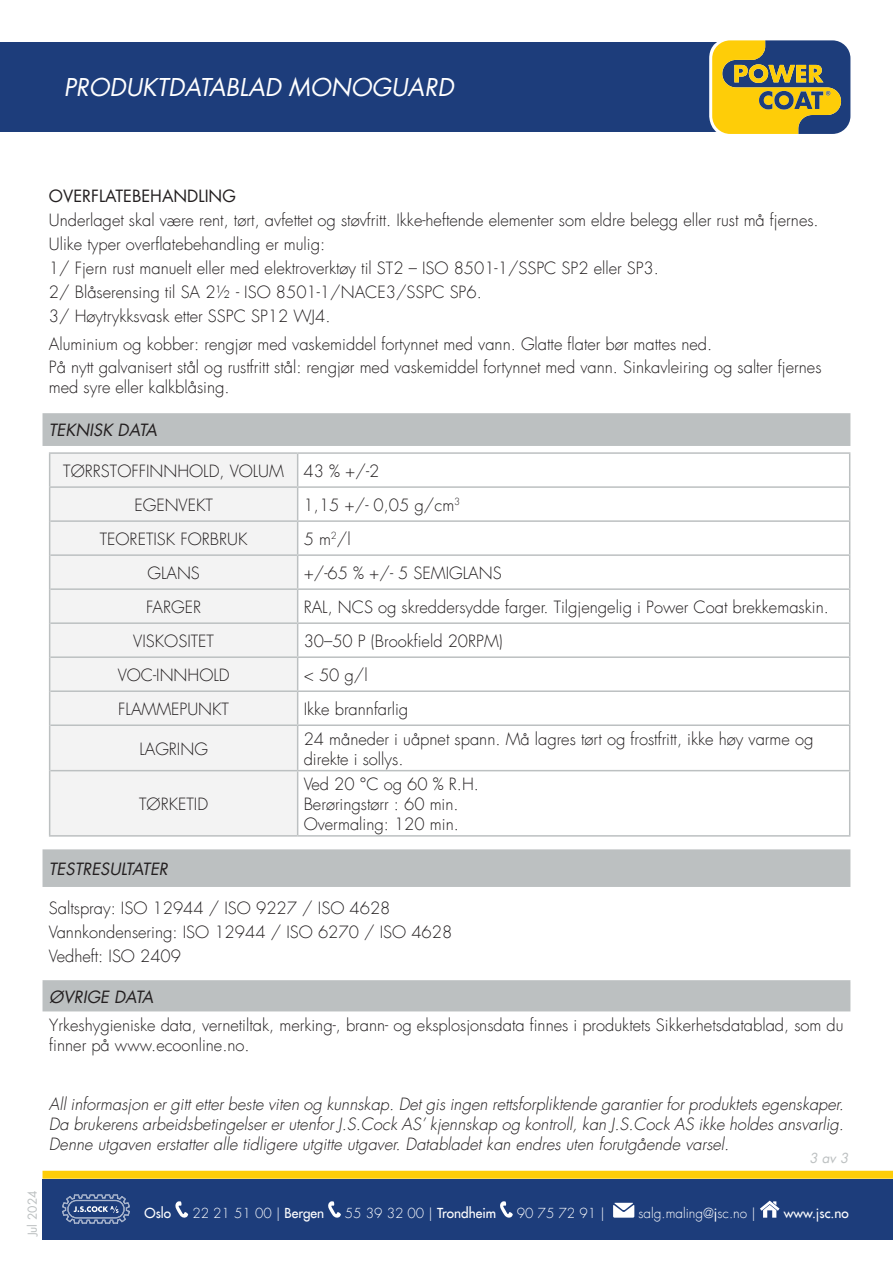
<style>
.page{position:relative;width:893px;height:1263px;background:#fff}
.page>*{position:absolute;margin:0;border:0;box-sizing:border-box;transform-origin:0 0}
.t1{font:italic 24px "Futura LT";color:#fff}
.t2{font:300 16.5px/24px "Futura LT";color:#231f20}
.t3{font:italic 300 16.5px/19.8px "Futura LT";color:#231f20;text-align:justify}
.t4{font:italic 16.5px "Futura LT";color:#231f20}
.t5{font:16.5px "Futura LT";color:#231f20}
.t6{font:300 13.5px "Futura LT";color:#fff}
.t7{font:13.5px "Futura LT";color:#fff}
.t8{font:italic 13.5px "Futura LT";color:#bcc0c1}
.t9{font:12px "Futura LT";color:#bcc0c1}
.s1{font-weight:400}
.s2{font-style:inherit}
</style>
<div class="page">
<div style="left:0;top:43px;width:832px;height:89px;background:#1d3d7b"></div>
<div style="left:43px;top:1179px;width:850px;height:60px;background:#1d3d7b"></div>
<svg style="left:175px;top:1201px;width:14px;height:17px"></svg>
<svg style="left:328px;top:1201px;width:13px;height:17px"></svg>
<svg style="left:500px;top:1201px;width:13px;height:17px"></svg>
<svg style="left:613px;top:1203px;width:21px;height:15px"></svg>
<svg style="left:760px;top:1201px;width:20px;height:17px"></svg>
<svg style="left:62px;top:1194px;width:68px;height:30px"></svg>
<svg style="left:43px;top:1171px;width:850px;height:8px;background:#fece10"></svg>
<div style="left:709px;top:38px;width:143px;height:98px;border:4px solid #fff;border-radius:18px"></div>
<svg style="left:712px;top:40px;width:138px;height:94px"></svg>
<svg style="left:43px;top:413px;width:807px;height:474px"></svg>
<div style="left:50px;top:454px;width:247px;height:381px;background:#f3f3f3"></div>
<hr style="left:297px;top:454px;width:1px;height:32px;background:#bcc0c1">
<hr style="left:297px;top:488px;width:1px;height:32px;background:#bcc0c1">
<hr style="left:849px;top:488px;width:1px;height:32px;background:#bcc0c1">
<hr style="left:297px;top:522px;width:1px;height:32px;background:#bcc0c1">
<hr style="left:849px;top:522px;width:1px;height:32px;background:#bcc0c1">
<hr style="left:297px;top:556px;width:1px;height:32px;background:#bcc0c1">
<hr style="left:849px;top:556px;width:1px;height:32px;background:#bcc0c1">
<hr style="left:297px;top:590px;width:1px;height:32px;background:#bcc0c1">
<hr style="left:849px;top:590px;width:1px;height:32px;background:#bcc0c1">
<hr style="left:297px;top:624px;width:1px;height:32px;background:#bcc0c1">
<hr style="left:849px;top:624px;width:1px;height:32px;background:#bcc0c1">
<hr style="left:297px;top:658px;width:1px;height:32px;background:#bcc0c1">
<hr style="left:849px;top:658px;width:1px;height:32px;background:#bcc0c1">
<hr style="left:297px;top:692px;width:1px;height:32px;background:#bcc0c1">
<hr style="left:849px;top:692px;width:1px;height:32px;background:#bcc0c1">
<hr style="left:297px;top:726px;width:1px;height:44px;background:#bcc0c1">
<hr style="left:849px;top:726px;width:1px;height:44px;background:#bcc0c1">
<hr style="left:297px;top:771px;width:1px;height:64px;background:#bcc0c1">
<hr style="left:849px;top:771px;width:1px;height:64px;background:#bcc0c1">
<hr style="left:50px;top:520px;width:248px;height:2px;background:#bcc0c1">
<hr style="left:298px;top:520px;width:552px;height:2px;background:#bcc0c1">
<hr style="left:50px;top:554px;width:248px;height:2px;background:#bcc0c1">
<hr style="left:298px;top:554px;width:552px;height:2px;background:#bcc0c1">
<hr style="left:50px;top:588px;width:248px;height:2px;background:#bcc0c1">
<hr style="left:298px;top:588px;width:552px;height:2px;background:#bcc0c1">
<hr style="left:50px;top:622px;width:248px;height:2px;background:#bcc0c1">
<hr style="left:298px;top:622px;width:552px;height:2px;background:#bcc0c1">
<hr style="left:50px;top:656px;width:248px;height:2px;background:#bcc0c1">
<hr style="left:298px;top:656px;width:552px;height:2px;background:#bcc0c1">
<hr style="left:50px;top:690px;width:248px;height:2px;background:#bcc0c1">
<hr style="left:298px;top:690px;width:552px;height:2px;background:#bcc0c1">
<hr style="left:50px;top:724px;width:248px;height:2px;background:#bcc0c1">
<hr style="left:298px;top:724px;width:552px;height:2px;background:#bcc0c1">
<hr style="left:50px;top:770px;width:248px;height:1px;background:#bcc0c1">
<hr style="left:298px;top:770px;width:552px;height:1px;background:#bcc0c1">
<hr style="left:49px;top:835px;width:249px;height:2px;background:#bcc0c1">
<hr style="left:298px;top:835px;width:552px;height:2px;background:#bcc0c1">
<hr style="left:49px;top:488px;width:1px;height:33px;background:#bcc0c1">
<hr style="left:49px;top:521px;width:1px;height:34px;background:#bcc0c1">
<hr style="left:49px;top:555px;width:1px;height:34px;background:#bcc0c1">
<hr style="left:49px;top:589px;width:1px;height:34px;background:#bcc0c1">
<hr style="left:49px;top:623px;width:1px;height:34px;background:#bcc0c1">
<hr style="left:49px;top:657px;width:1px;height:34px;background:#bcc0c1">
<hr style="left:49px;top:691px;width:1px;height:34px;background:#bcc0c1">
<hr style="left:49px;top:725px;width:1px;height:46px;background:#bcc0c1">
<hr style="left:49px;top:771px;width:1px;height:64px;background:#bcc0c1">
<hr style="left:49px;top:452px;width:249px;height:2px;background:#bcc0c1">
<hr style="left:49px;top:454px;width:1px;height:32px;background:#bcc0c1">
<hr style="left:298px;top:452px;width:552px;height:2px;background:#bcc0c1">
<hr style="left:849px;top:454px;width:1px;height:32px;background:#bcc0c1">
<hr style="left:49px;top:486px;width:249px;height:2px;background:#bcc0c1">
<hr style="left:298px;top:486px;width:552px;height:2px;background:#bcc0c1">
<div style="left:43px;top:981px;width:807px;height:30px;background:#bcc0c1"></div>
<hr style="left:43px;top:980px;width:807px;height:2px;background:#bcc0c1">
<h1 class="t1" style="left:64px;top:72px;width:391px">PRODUKTDATABLAD MONOGUARD</h1>
<p class="t5" style="left:49px;top:185px;width:188px">OVERFLATEBEHANDLING</p>
<p class="t2" style="left:49px;top:208px;width:771px">Underlaget skal være rent, tørt, avfettet og støvfritt. Ikke-heftende elementer som eldre belegg eller rust må fjernes.<br>Ulike typer overflatebehandling er mulig:<br>1/ Fjern rust manuelt eller med elektroverktøy til ST2 – ISO 8501-1/SSPC SP2 eller SP3.<br>2/ Blåserensing til SA 2½ - ISO 8501-1/NACE3/SSPC SP6.<br>3/ Høytrykksvask etter SSPC SP12 WJ4.</p>
<p class="t2" style="left:49px;top:332px;width:774px;line-height:23.2px">Aluminium og kobber: rengjør med vaskemiddel fortynnet med vann. Glatte flater bør mattes ned.<br>På nytt galvanisert stål og rustfritt stål: rengjør med vaskemiddel fortynnet med vann. Sinkavleiring og salter fjernes</p>
<p class="t2" style="left:49px;top:375px;width:182px">med syre eller kalkblåsing.</p>
<p class="t4" style="left:49px;top:420px;width:110px">TEKNISK DATA</p>
<p class="t2" style="left:134px;top:454px;width:247px;line-height:34px;text-indent:-71px">TØRRSTOFFINNHOLD, VOLUM 43 % +/-2<br>EGENVEKT</p>
<p class="t2" style="left:304px;top:493px;width:158px">1,15 +/- 0,05 g/cm<sup>3</sup></p>
<p class="t2" style="left:100px;top:527px;width:149px">TEORETISK FORBRUK</p>
<p class="t2" style="left:304px;top:527px;width:49px">5 m<sup>2</sup>/l</p>
<p class="t2" style="left:147px;top:561px;width:54px">GLANS</p>
<p class="t2" style="left:304px;top:561px;width:200px">+/-65 % +/- 5 SEMIGLANS</p>
<p class="t2" style="left:146px;top:595px;width:56px">FARGER</p>
<p class="t2" style="left:304px;top:595px;width:527px">RAL, NCS og skreddersydde farger. Tilgjengelig i Power Coat brekkemaskin.</p>
<p class="t2" style="left:133px;top:629px;width:82px">VISKOSITET</p>
<p class="t2" style="left:304px;top:629px;width:201px">30–50 P (Brookfield 20RPM)</p>
<p class="t2" style="left:118px;top:663px;width:113px">VOC-INNHOLD</p>
<p class="t2" style="left:304px;top:663px;width:66px">&lt; 50 g/l</p>
<p class="t2" style="left:118px;top:697px;width:112px">FLAMMEPUNKT</p>
<p class="t2" style="left:304px;top:697px;width:106px">Ikke brannfarlig</p>
<p class="t2" style="left:139px;top:737px;width:70px">LAGRING</p>
<p class="t2" style="left:304px;top:729px;width:511px;line-height:19.8px">24 måneder i uåpnet spann. Må lagres tørt og frostfritt, ikke høy varme og direkte i sollys.</p>
<p class="t2" style="left:139px;top:792px;width:70px">TØRKETID</p>
<p class="t2" style="left:304px;top:775px;width:177px;line-height:19.8px">Ved 20 °C og 60 % R.H.<br>Berøringstørr : 60 min.<br>Overmaling: 120 min.</p>
<p class="t4" style="left:49px;top:858px;width:120px">TESTRESULTATER</p>
<p class="t2" style="left:49px;top:897px;width:405px">Saltspray: ISO 12944 / ISO 9227 / ISO 4628<br>Vannkondensering: ISO 12944 / ISO 6270 / ISO 4628<br>Vedheft: ISO 2409</p>
<p class="t4" style="left:49px;top:986px;width:106px">ØVRIGE DATA</p>
<p class="t2" style="left:49px;top:1016px;width:796px;line-height:19.8px">Yrkeshygieniske data, vernetiltak, merking-, brann- og eksplosjonsdata finnes i produktets Sikkerhetsdatablad, som du finner på www.ecoonline.no.</p>
<p class="t9" style="left:25px;top:1236px;width:47px;rotate:-90deg">Jul 2024</p>
<p class="t3" style="left:49px;top:1095px;width:797px">All informasjon er gitt etter beste viten og kunnskap. Det gis ingen rettsforpliktende garantier for produktets egenskaper.<br>Da brukerens arbeidsbetingelser er utenfor J.S.Cock AS’ kjennskap og kontroll, kan J.S.Cock AS ikke holdes ansvarlig.<br>Denne utgaven erstatter alle tidligere utgitte utgaver. Databladet kan endres uten forutgående varsel.</p>
<p class="t8" style="left:809px;top:1149px;width:40px">3 av 3</p>
<p class="t7" style="left:145px;top:1204px;width:28px">Oslo</p>
<p class="t6" style="left:192px;top:1204px;width:133px">22 21 51 00 | <span class="s1">Bergen</span></p>
<p class="t6" style="left:345px;top:1204px;width:153px">55 39 32 00 | <span class="s1">Trondheim</span></p>
<p class="t6" style="left:517px;top:1204px;width:90px">90 75 72 91 |</p>
<p class="t6" style="left:638px;top:1204px;width:119px">salg.maling@<span class="s1">j</span>sc.no |</p>
<p class="t7" style="left:784px;top:1204px;width:67px">www.<span class="s2">j</span>sc.no</p>
</div>
